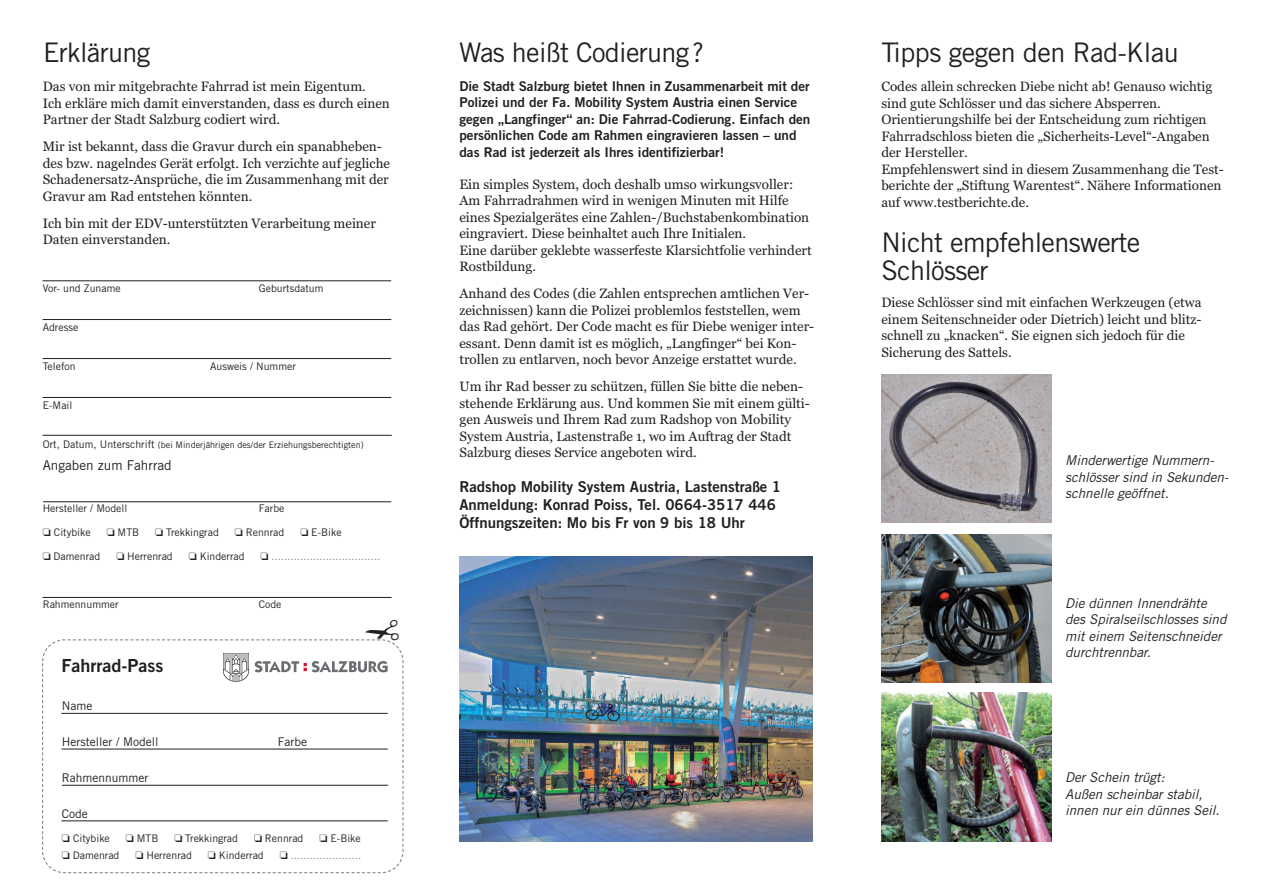
<style>
.page{position:relative;width:1263px;height:893px;background:#fff}
.page>*{position:absolute;margin:0;border:0;box-sizing:border-box;transform-origin:0 0}
.t1{font:27px/28.5px "Trade Gothic";letter-spacing:-.025em;color:#231f20}
.t2{font:18px "Trade Gothic Bold Two";color:#231f20}
.t3{font:15px/18px "Trade Gothic Bold Two";color:#231f20}
.t4{font:13.5px/16.5px "Georgia";color:#231f20}
.t5{font:13.5px/16.5px "Trade Gothic Bold Two";color:#231f20}
.t6{font:italic 13.5px/16.5px "Trade Gothic";letter-spacing:-.005em;color:#231f20}
.t7{font:13.5px "Trade Gothic";color:#231f20}
.t8{font:12px "Trade Gothic";color:#231f20}
.t9{font:10.5px "Trade Gothic";color:#231f20}
.t10{font:10.5px "Trade Gothic";color:#808285}
.t11{font:9px "Trade Gothic";color:#231f20}
.s1{font-size:10.5px}
.s2{color:#231f20}
</style>
<div class="page">
<svg style="left:42px;top:639px;width:362px;height:235px"></svg>
<svg style="left:62px;top:871px;width:5px;height:3px"></svg>
<hr style="left:43px;top:597px;width:348px;height:1px;background:#231f20">
<hr style="left:43px;top:501px;width:348px;height:1px;background:#231f20">
<hr style="left:43px;top:281px;width:348px;height:1px;background:#231f20">
<hr style="left:43px;top:319px;width:348px;height:1px;background:#231f20">
<hr style="left:43px;top:358px;width:348px;height:1px;background:#231f20">
<hr style="left:43px;top:397px;width:348px;height:1px;background:#231f20">
<hr style="left:43px;top:435px;width:349px;height:1px;background:#231f20">
<img style="left:460px;top:556px;width:352px;height:286px">
<svg style="left:223px;top:653px;width:26px;height:29px"></svg>
<svg style="left:255px;top:661px;width:133px;height:11px"></svg>
<hr style="left:61px;top:713px;width:327px;height:1px;background:#231f20">
<hr style="left:61px;top:749px;width:327px;height:1px;background:#231f20">
<hr style="left:62px;top:785px;width:326px;height:1px;background:#231f20">
<hr style="left:61px;top:821px;width:327px;height:1px;background:#231f20">
<img style="left:881px;top:374px;width:171px;height:149px">
<img style="left:881px;top:534px;width:170px;height:149px">
<img style="left:881px;top:693px;width:170px;height:148px">
<svg style="left:365px;top:639px;width:34px;height:1px"></svg>
<h1 class="t1" style="left:43px;top:41px;width:109px">Erklärung</h1>
<p class="t4" style="left:43px;top:78px;width:349px">Das von mir mitgebrachte Fahrrad ist mein Eigentum.<br>Ich erkläre mich damit einverstanden, dass es durch einen<br>Partner der Stadt Salzburg codiert wird.</p>
<p class="t4" style="left:43px;top:138px;width:349px">Mir ist bekannt, dass die Gravur durch ein spanabheben&shy;des bzw. nagelndes Gerät erfolgt. Ich verzichte auf jegliche Schadenersatz-Ansprüche, die im Zusammenhang mit der Gravur am Rad entstehen könnten.</p>
<p class="t4" style="left:43px;top:215px;width:335px">Ich bin mit der EDV-unterstützten Verarbeitung meiner<br>Daten einverstanden.</p>
<p class="t9" style="left:43px;top:284px;width:79px">Vor- und Zuname</p>
<p class="t9" style="left:259px;top:284px;width:66px">Geburtsdatum</p>
<p class="t9" style="left:43px;top:323px;width:37px">Adresse</p>
<p class="t9" style="left:43px;top:362px;width:34px">Telefon</p>
<p class="t9" style="left:210px;top:362px;width:87px">Ausweis / Nummer</p>
<p class="t9" style="left:43px;top:401px;width:31px">E-Mail</p>
<p class="t11" style="left:43px;top:441px;width:322px"><span class="s1">Ort, Datum, Unterschrift</span> (bei Minderjährigen des/der Erziehungsberechtigten)</p>
<p class="t7" style="left:43px;top:460px;width:131px">Angaben zum Fahrrad</p>
<p class="t9" style="left:43px;top:504px;width:86px">Hersteller / Modell</p>
<p class="t9" style="left:259px;top:504px;width:27px">Farbe</p>
<p class="t9" style="left:43px;top:528px;width:49px">❏ Citybike</p>
<p class="t9" style="left:107px;top:528px;width:34px">❏ MTB</p>
<p class="t9" style="left:155px;top:528px;width:65px">❏ Trekkingrad</p>
<p class="t9" style="left:235px;top:528px;width:51px">❏ Rennrad</p>
<p class="t9" style="left:300px;top:528px;width:43px">❏ E-Bike</p>
<p class="t9" style="left:43px;top:552px;width:59px">❏ Damenrad</p>
<p class="t9" style="left:116px;top:552px;width:58px">❏ Herrenrad</p>
<p class="t9" style="left:189px;top:552px;width:57px">❏ Kinderrad</p>
<p class="t10" style="left:261px;top:552px;width:121px"><span class="s2">❏</span> ..................................</p>
<p class="t9" style="left:43px;top:600px;width:77px">Rahmennummer</p>
<p class="t9" style="left:259px;top:600px;width:24px">Code</p>
<h2 class="t2" style="left:62px;top:659px;width:103px">Fahrrad-Pass</h2>
<p class="t8" style="left:62px;top:702px;width:32px">Name</p>
<p class="t8" style="left:62px;top:738px;width:98px">Hersteller / Modell</p>
<p class="t8" style="left:278px;top:738px;width:31px">Farbe</p>
<p class="t8" style="left:62px;top:774px;width:88px">Rahmennummer</p>
<p class="t8" style="left:62px;top:810px;width:28px">Code</p>
<p class="t9" style="left:62px;top:835px;width:49px">❏ Citybike</p>
<p class="t9" style="left:126px;top:835px;width:34px">❏ MTB</p>
<p class="t9" style="left:174px;top:835px;width:65px">❏ Trekkingrad</p>
<p class="t9" style="left:254px;top:835px;width:51px">❏ Rennrad</p>
<p class="t9" style="left:319px;top:835px;width:43px">❏ E-Bike</p>
<p class="t9" style="left:62px;top:851px;width:59px">❏ Damenrad</p>
<p class="t9" style="left:135px;top:851px;width:58px">❏ Herrenrad</p>
<p class="t9" style="left:208px;top:851px;width:57px">❏ Kinderrad</p>
<p class="t10" style="left:280px;top:851px;width:83px"><span class="s2">❏</span> ......................</p>
<h1 class="t1" style="left:459px;top:41px;width:246px">Was heißt Codierung?</h1>
<p class="t5" style="left:459px;top:79px;width:353px">Die Stadt Salzburg bietet Ihnen in Zusammenarbeit mit der Polizei und der Fa. Mobility System Austria einen Service gegen „Langfinger“ an: Die Fahrrad-Codierung. Einfach den persönlichen Code am Rahmen eingravieren lassen – und das Rad ist jederzeit als Ihres identifizierbar!</p>
<p class="t4" style="left:459px;top:176px;width:354px">Ein simples System, doch deshalb umso wirkungsvoller:<br>Am Fahrradrahmen wird in wenigen Minuten mit Hilfe eines Spezialgerätes eine Zahlen-/Buchstabenkombination eingraviert. Diese beinhaltet auch Ihre Initialen.<br>Eine darüber geklebte wasserfeste Klarsichtfolie verhindert Rostbildung.</p>
<p class="t4" style="left:459px;top:285px;width:356px">Anhand des Codes (die Zahlen entsprechen amtlichen Ver&shy;zeichnissen) kann die Polizei problemlos feststellen, wem das Rad gehört. Der Code macht es für Diebe weniger inter&shy;essant. Denn damit ist es möglich, „Langfinger“ bei Kon&shy;trollen zu entlarven, noch bevor Anzeige erstattet wurde.</p>
<p class="t4" style="left:459px;top:378px;width:352px">Um ihr Rad besser zu schützen, füllen Sie bitte die neben&shy;stehende Erklärung aus. Und kommen Sie mit einem gülti&shy;gen Ausweis und Ihrem Rad zum Radshop von Mobility System Austria, Lastenstraße 1, wo im Auftrag der Stadt Salzburg dieses Service angeboten wird.</p>
<p class="t3" style="left:459px;top:479px;width:323px">Radshop Mobility System Austria, Lastenstraße 1<br>Anmeldung: Konrad Poiss, Tel. 0664-3517 446<br>Öffnungszeiten: Mo bis Fr von 9 bis 18 Uhr</p>
<h1 class="t1" style="left:881px;top:41px;width:299px">Tipps gegen den Rad-Klau</h1>
<p class="t4" style="left:881px;top:78px;width:344px">Codes allein schrecken Diebe nicht ab! Genauso wichtig sind gute Schlösser und das sichere Absperren.<br>Orientierungshilfe bei der Entscheidung zum richtigen Fahrradschloss bieten die „Sicherheits-Level“-Angaben der Hersteller.<br>Empfehlenswert sind in diesem Zusammenhang die Test&shy;berichte der „Stiftung Warentest“. Nähere Informationen auf www.testberichte.de.</p>
<h1 class="t1" style="left:881px;top:230px;width:261px">Nicht empfehlenswerte<br>Schlösser</h1>
<p class="t4" style="left:881px;top:294px;width:322px">Diese Schlösser sind mit einfachen Werkzeugen (etwa einem Seitenschneider oder Dietrich) leicht und blitz&shy;schnell zu „knacken“. Sie eignen sich jedoch für die Sicherung des Sattels.</p>
<p class="t6" style="left:1065px;top:453px;width:164px">Minderwertige Nummern&shy;schlösser sind in Sekunden&shy;schnelle geöffnet.</p>
<p class="t6" style="left:1065px;top:596px;width:163px">Die dünnen Innendrähte des Spiralseilschlosses sind mit einem Seitenschneider durchtrennbar.</p>
<p class="t6" style="left:1065px;top:770px;width:156px">Der Schein trügt:<br>Außen scheinbar stabil, innen nur ein dünnes Seil.</p>
</div>
